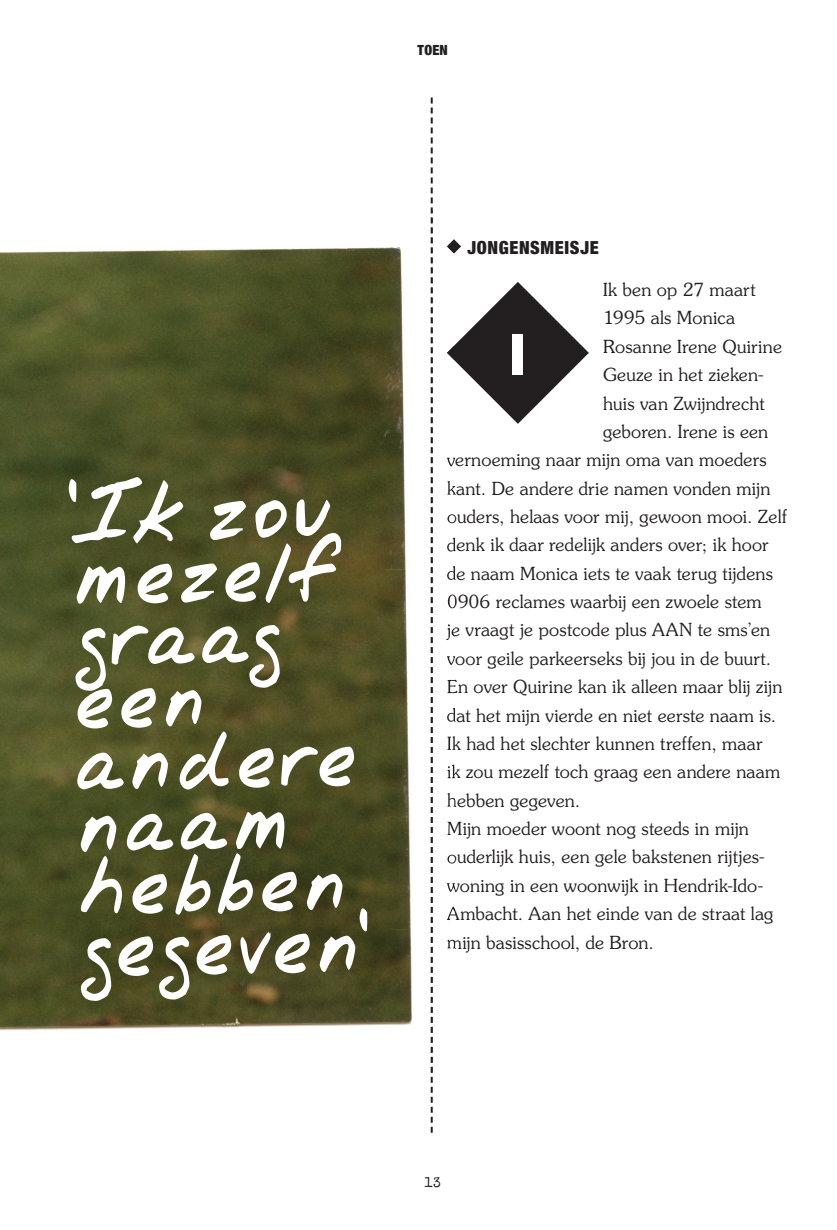
<style>
.page{position:relative;width:837px;height:1230px;background:#fff}
.page>*{position:absolute;margin:0;border:0;box-sizing:border-box;transform-origin:0 0}
.t1{font:900 condensed 56px "Helvetica Neue";color:#fff}
.t2{font:300 18px "Souvenir Std";letter-spacing:.01em;color:#231f20}
.t3{font:900 condensed 18px "Helvetica Neue";letter-spacing:.035em;color:#231f20}
.t4{font:900 condensed 14px "Helvetica Neue";color:#231f20}
.t5{font:14px "Special Elite";color:#231f20}
</style>
<div class="page">
<svg style="left:430px;top:97px;width:2px;height:1035px"></svg>
<svg style="left:454px;top:282px;width:135px;height:142px"></svg>
<svg style="left:454px;top:239px;width:7px;height:14px"></svg>
<img style="left:0;top:209px;width:454px;height:863px">
<img style="left:430px;top:209px;width:2px;height:793px">
<img style="left:447px;top:345px;width:7px;height:15px">
<img style="left:447px;top:239px;width:7px;height:14px">
<img style="left:447px;top:452px;width:7px;height:18px">
<img style="left:447px;top:481px;width:7px;height:17px">
<img style="left:447px;top:509px;width:7px;height:17px">
<img style="left:447px;top:537px;width:7px;height:18px">
<img style="left:447px;top:566px;width:7px;height:17px">
<img style="left:448px;top:594px;width:6px;height:17px">
<img style="left:446px;top:622px;width:8px;height:18px">
<img style="left:447px;top:651px;width:7px;height:17px">
<img style="left:447px;top:679px;width:7px;height:17px">
<img style="left:447px;top:707px;width:7px;height:18px">
<img style="left:447px;top:735px;width:7px;height:17px">
<img style="left:447px;top:764px;width:7px;height:17px">
<img style="left:447px;top:792px;width:7px;height:18px">
<img style="left:447px;top:821px;width:7px;height:17px">
<img style="left:447px;top:849px;width:7px;height:17px">
<img style="left:447px;top:878px;width:7px;height:17px">
<img style="left:447px;top:906px;width:7px;height:17px">
<img style="left:447px;top:934px;width:7px;height:18px">
<svg style="left:81px;top:811px;width:286px;height:189px"></svg>
<svg style="left:75px;top:625px;width:279px;height:164px"></svg>
<svg style="left:69px;top:477px;width:272px;height:126px"></svg>
<p class="t4" style="left:417px;top:39px;width:32px">TOEN</p>
<p class="t3" style="left:467px;top:232px;width:133px">JONGENSMEISJE</p>
<p class="t2" style="left:603px;top:279px;width:154px">Ik ben op 27 maart</p>
<p class="t2" style="left:603px;top:307px;width:133px">1995 als Monica</p>
<p class="t2" style="left:603px;top:335px;width:180px">Rosanne Irene Quirine</p>
<p class="t2" style="left:603px;top:364px;width:162px">Geuze in het zieken-</p>
<p class="t2" style="left:603px;top:392px;width:163px">huis van Zwijndrecht</p>
<p class="t2" style="left:603px;top:420px;width:167px">geboren. Irene is een</p>
<p class="t2" style="left:447px;top:449px;width:321px">vernoeming naar mijn oma van moeders</p>
<p class="t2" style="left:447px;top:477px;width:325px">kant. De andere drie namen vonden mijn</p>
<p class="t2" style="left:447px;top:505px;width:342px">ouders, helaas voor mij, gewoon mooi. Zelf</p>
<p class="t2" style="left:447px;top:534px;width:323px">denk ik daar redelijk anders over; ik hoor</p>
<p class="t2" style="left:447px;top:562px;width:327px">de naam Monica iets te vaak terug tijdens</p>
<p class="t2" style="left:447px;top:590px;width:316px">0906 reclames waarbij een zwoele stem</p>
<p class="t2" style="left:447px;top:619px;width:325px">je vraagt je postcode plus AAN te sms’en</p>
<p class="t2" style="left:447px;top:647px;width:326px">voor geile parkeerseks bij jou in de buurt.</p>
<p class="t2" style="left:447px;top:675px;width:337px">En over Quirine kan ik alleen maar blij zijn</p>
<p class="t2" style="left:447px;top:704px;width:331px">dat het mijn vierde en niet eerste naam is.</p>
<p class="t2" style="left:447px;top:732px;width:317px">Ik had het slechter kunnen treffen, maar</p>
<p class="t2" style="left:447px;top:761px;width:335px">ik zou mezelf toch graag een andere naam</p>
<p class="t2" style="left:447px;top:789px;width:135px">hebben gegeven.</p>
<p class="t2" style="left:447px;top:817px;width:303px">Mijn moeder woont nog steeds in mijn</p>
<p class="t2" style="left:447px;top:846px;width:319px">ouderlijk huis, een gele bakstenen rijtjes-</p>
<p class="t2" style="left:447px;top:874px;width:318px">woning in een woonwijk in Hendrik -Ido-</p>
<p class="t2" style="left:447px;top:902px;width:328px">Ambacht. Aan het einde van de straat lag</p>
<p class="t2" style="left:447px;top:931px;width:208px">mijn basisschool, de Bron.</p>
<h1 class="t1" style="left:510px;top:308px;width:16px">I</h1>
<p class="t5" style="left:424px;top:1172px;width:18px">13</p>
</div>
